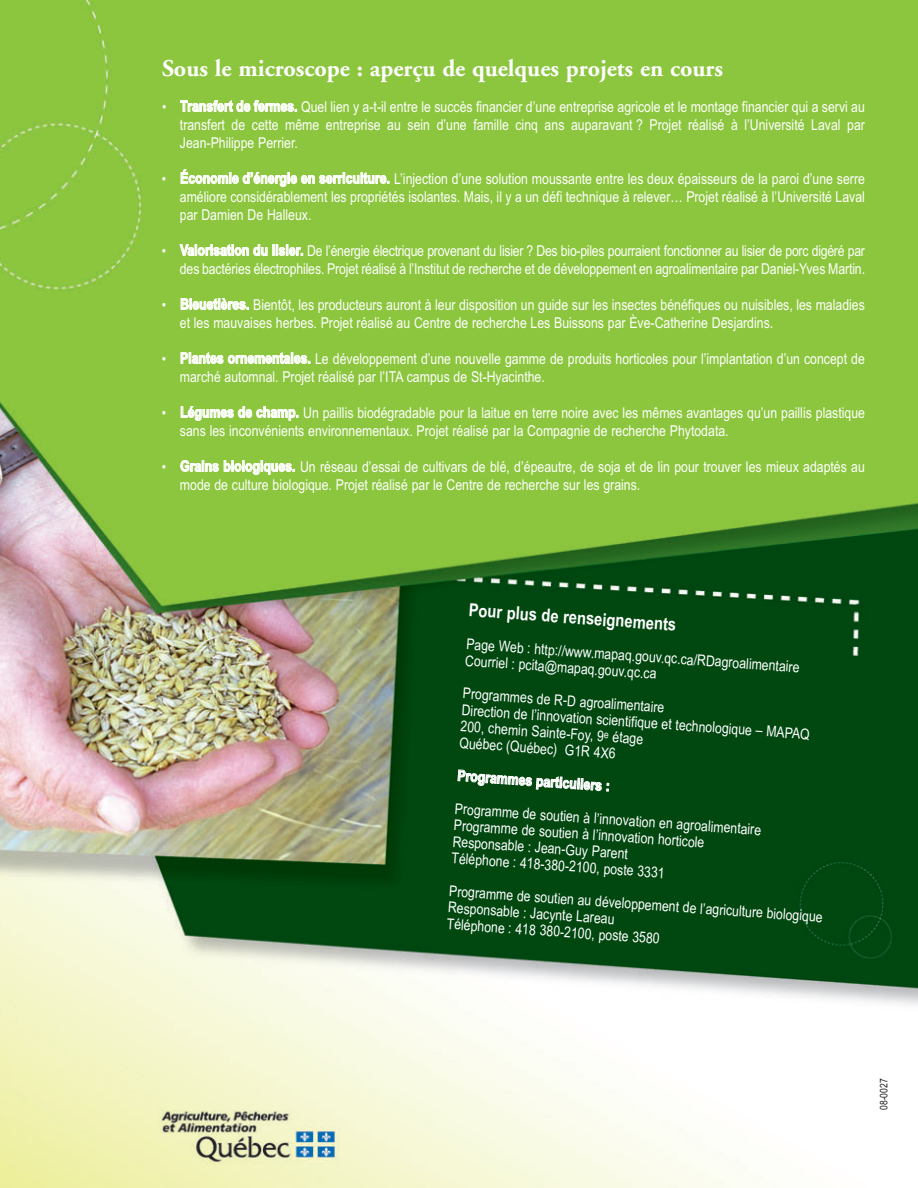
<style>
.page{position:relative;width:918px;height:1188px;background:#fff}
.page>*{position:absolute;margin:0;border:0;box-sizing:border-box;transform-origin:0 0}
.t1{font:700 24px "Adobe Garamond";color:#fff}
.t2{font:700 18px "Arial Narrow";color:#fff}
.t3{font:15px/18px "Arial Narrow";color:#fff}
.t4{font:700 15px "Arial Narrow";color:#fff}
.t5{font:10.5px "Arial Narrow";color:#231f20}
.s1{font-weight:700}
</style>
<div class="page">
<img style="left:0;top:0;width:918px;height:1188px">
<h1 class="t1" style="left:162px;top:58px;width:563px">Sous le microscope : aperçu de quelques projets en cours</h1>
<p class="t3" style="left:180px;top:99px;width:687px;text-align:justify;text-indent:-18px">• <span class="s1">Transfert de fermes.</span> Quel lien y a-t-il entre le succès financier d’une entreprise agricole et le montage financier qui a servi au transfert de cette même entreprise au sein d’une famille cinq ans auparavant ? Projet réalisé à l’Université Laval par Jean-Philippe Perrier.</p>
<p class="t3" style="left:180px;top:171px;width:687px;text-align:justify;text-indent:-18px">• <span class="s1">Économie d’énergie en serriculture.</span> L’injection d’une solution moussante entre les deux épaisseurs de la paroi d’une serre améliore considérablement les propriétés isolantes. Mais, il y a un défi technique à relever… Projet réalisé à l’Université Laval par Damien De Halleux.</p>
<p class="t3" style="left:162px;top:243px;width:705px;text-align:right">• <span class="s1">Valorisation du lisier.</span> De l’énergie électrique provenant du lisier ? Des bio-piles pourraient fonctionner au lisier de porc digéré par des bactéries électrophiles. Projet réalisé à l’Institut de recherche et de développement en agroalimentaire par Daniel-Yves Martin.</p>
<p class="t3" style="left:180px;top:297px;width:687px;text-indent:-18px">• <span class="s1">Bleuetières.</span> Bientôt, les producteurs auront à leur disposition un guide sur les insectes bénéfiques ou nuisibles, les maladies et les mauvaises herbes. Projet réalisé au Centre de recherche Les Buissons par Ève-Catherine Desjardins.</p>
<p class="t3" style="left:180px;top:351px;width:687px;text-indent:-18px">• <span class="s1">Plantes ornementales.</span> Le développement d’une nouvelle gamme de produits horticoles pour l’implantation d’un concept de marché automnal. Projet réalisé par l’ITA campus de St-Hyacinthe.</p>
<p class="t3" style="left:180px;top:405px;width:687px;text-indent:-18px">• <span class="s1">Légumes de champ.</span> Un paillis biodégradable pour la laitue en terre noire avec les mêmes avantages qu’un paillis plastique sans les inconvénients environnementaux. Projet réalisé par la Compagnie de recherche Phytodata.</p>
<p class="t3" style="left:180px;top:459px;width:687px;text-indent:-18px">• <span class="s1">Grains biologiques.</span> Un réseau d’essai de cultivars de blé, d’épeautre, de soja et de lin pour trouver les mieux adaptés au mode de culture biologique. Projet réalisé par le Centre de recherche sur les grains.</p>
<p class="t2" style="left:469px;top:603px;width:209px;rotate:4deg">Pour plus de renseignements</p>
<p class="t3" style="left:467px;top:637px;width:335px;line-height:16.5px;rotate:4deg">Page Web : http://www.mapaq.gouv.qc.ca/RDagroalimentaire<br>Courriel : pcita@mapaq.gouv.qc.ca</p>
<p class="t3" style="left:463px;top:686px;width:350px;line-height:16.5px;rotate:4deg">Programmes de R-D agroalimentaire<br>Direction de l’innovation scientifique et technologique – MAPAQ 200, chemin Sainte-Foy, 9<sup>e</sup> étage<br>Québec (Québec) G1R 4X6</p>
<p class="t4" style="left:458px;top:770px;width:154px;rotate:4deg">Programmes particuliers :</p>
<p class="t3" style="left:455px;top:802px;width:308px;line-height:16.5px;rotate:4deg">Programme de soutien à l’innovation en agroalimentaire Programme de soutien à l’innovation horticole Responsable : Jean-Guy Parent<br>Téléphone : 418-380-2100, poste 3331</p>
<p class="t3" style="left:450px;top:884px;width:376px;line-height:16.5px;rotate:4deg">Programme de soutien au développement de l’agriculture biologique<br>Responsable : Jacynte Lareau<br>Téléphone : 418 380-2100, poste 3580</p>
<p class="t5" style="left:880px;top:1110px;width:33px;rotate:-90deg">08-0027</p>
</div>
